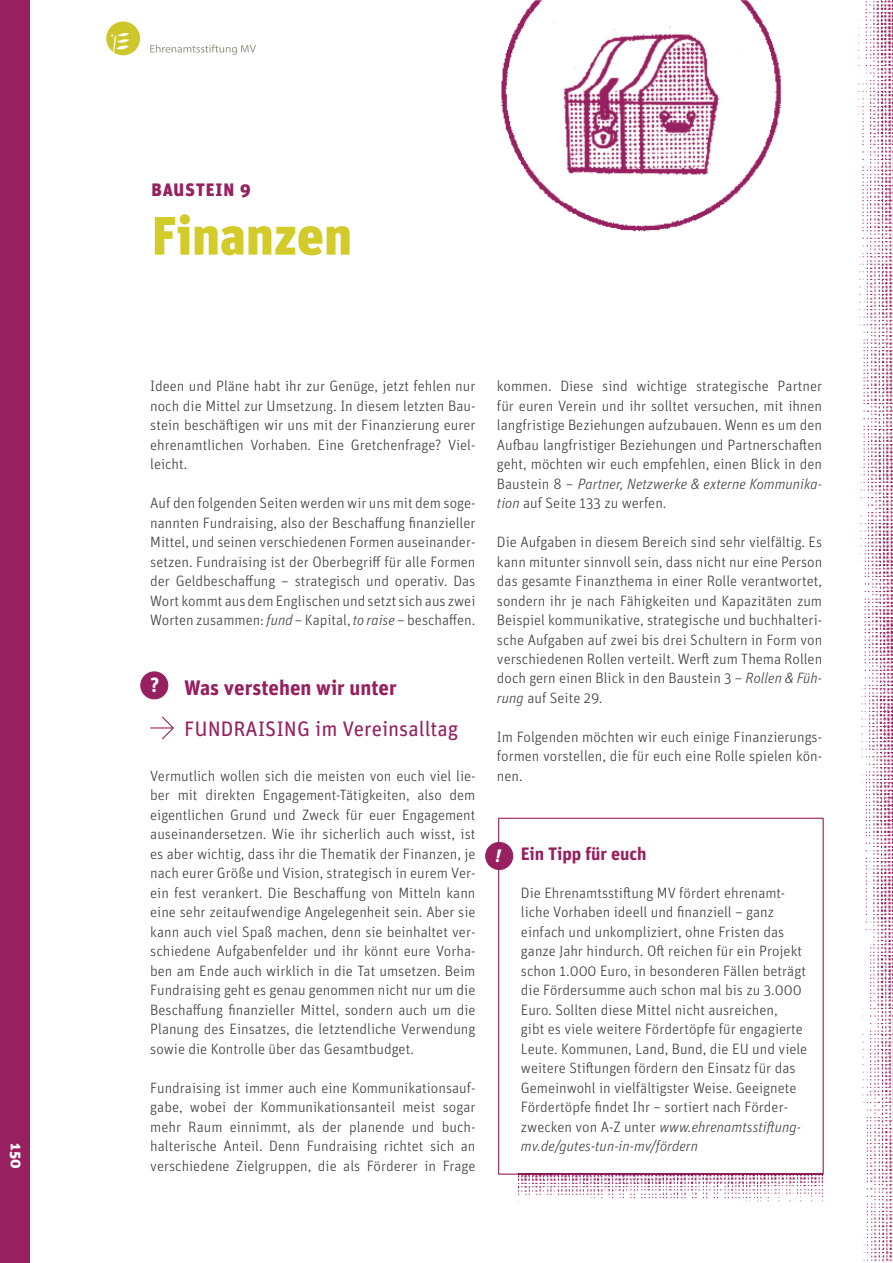
<style>
.page{position:relative;width:893px;height:1263px;background:#fff}
.page>*{position:absolute;margin:0;border:0;box-sizing:border-box;transform-origin:0 0}
.t1{font:900 54px "Unit Pro";color:#d2cb2a}
.t2{font:21px/41.1px "Unit Pro";color:#962060}
.t3{font:700 18px "Unit Pro";color:#962060}
.t4{font:900 18px "Unit Pro";letter-spacing:.05em;color:#962060}
.t5{font:italic 900 18px "Unit Pro";color:#fff}
.t6{font:300 15px/19.5px "Unit Pro";color:#3c3c3b;text-align:justify}
.t7{font:900 15px "Unit Pro";color:#fff}
.s1{font-style:italic}
.s2{font-weight:700;font-size:20.55px;color:#fff}
.s3{font-weight:700}
</style>
<div class="page">
<svg style="left:106px;top:21px;width:34px;height:34px"></svg>
<svg style="left:150px;top:45px;width:106px;height:10px"></svg>
<div style="left:141px;top:672px;width:27px;height:27px;background:#962060;border-radius:50%"></div>
<div style="left:140px;top:671px;width:28px;height:28px;border:1px solid #962060;border-radius:50%"></div>
<svg style="left:150px;top:717px;width:24px;height:22px"></svg>
<img style="left:519px;top:1175px;width:303px;height:27px">
<svg style="left:498px;top:818px;width:326px;height:357px"></svg>
<div style="left:486px;top:843px;width:27px;height:26px;background:#962060;border-radius:50%"></div>
<div style="left:485px;top:842px;width:28px;height:28px;border:1px solid #962060;border-radius:50%"></div>
<img style="left:501px;top:0;width:280px;height:232px">
<img style="left:525px;top:18px;width:231px;height:184px">
<div style="left:0;top:0;width:30px;height:1263px;background:#962060"></div>
<img style="left:858px;top:0;width:35px;height:1263px">
<p class="t7" style="left:22px;top:1143px;width:27px;rotate:90deg">150</p>
<p class="t4" style="left:152px;top:183px;width:101px">BAUSTEIN 9</p>
<h1 class="t1" style="left:152px;top:216px;width:202px">Finanzen</h1>
<p class="t6" style="left:150px;top:377px;width:327px">Ideen und Pläne habt ihr zur Genüge, jetzt fehlen nur noch die Mittel zur Umsetzung. In diesem letzten Bau&shy;stein beschäftigen wir uns mit der Finanzierung eurer ehrenamtlichen Vorhaben. Eine Gretchenfrage? Viel&shy;leicht.</p>
<p class="t6" style="left:150px;top:494px;width:327px">Auf den folgenden Seiten werden wir uns mit dem soge&shy;nannten Fundraising, also der Beschaffung finanzieller Mittel, und seinen verschiedenen Formen auseinander&shy;setzen. Fundraising ist der Oberbegriff für alle Formen der Geldbeschaffung – strategisch und operativ. Das Wort kommt aus dem Englischen und setzt sich aus zwei Worten zusammen: <span class="s1">fund</span> – Kapital, <span class="s1">to raise</span> – beschaffen.</p>
<h2 class="t2" style="left:184px;top:669px;width:276px;text-indent:-34px"><span class="s2">?</span> <span class="s3">Was verstehen wir unter<br></span>FUNDRAISING im Vereinsalltag</h2>
<p class="t6" style="left:150px;top:767px;width:327px">Vermutlich wollen sich die meisten von euch viel lie&shy;ber mit direkten Engagement-Tätigkeiten, also dem eigentlichen Grund und Zweck für euer Engagement auseinandersetzen. Wie ihr sicherlich auch wisst, ist es aber wichtig, dass ihr die Thematik der Finanzen, je nach eurer Größe und Vision, strategisch in eurem Ver&shy;ein fest verankert. Die Beschaffung von Mitteln kann eine sehr zeitaufwendige Angelegenheit sein. Aber sie kann auch viel Spaß machen, denn sie beinhaltet ver&shy;schiedene Aufgabenfelder und ihr könnt eure Vorha&shy;ben am Ende auch wirklich in die Tat umsetzen. Beim Fundraising geht es genau genommen nicht nur um die Beschaffung finanzieller Mittel, sondern auch um die Planung des Einsatzes, die letztendliche Verwendung sowie die Kontrolle über das Gesamtbudget.</p>
<p class="t6" style="left:150px;top:1079px;width:327px">Fundraising ist immer auch eine Kommunikationsauf&shy;gabe, wobei der Kommunikationsanteil meist sogar mehr Raum einnimmt, als der planende und buch&shy;halterische Anteil. Denn Fundraising richtet sich an verschiedene Zielgruppen, die als Förderer in Frage</p>
<p class="t6" style="left:497px;top:377px;width:327px">kommen. Diese sind wichtige strategische Partner für euren Verein und ihr solltet versuchen, mit ihnen langfristige Beziehungen aufzubauen. Wenn es um den Aufbau langfristiger Beziehungen und Partnerschaften geht, möchten wir euch empfehlen, einen Blick in den Baustein 8 – <span class="s1">Partner, Netzwerke &amp; externe Kommunika&shy;tion</span> auf Seite 133 zu werfen.</p>
<p class="t6" style="left:497px;top:533px;width:327px">Die Aufgaben in diesem Bereich sind sehr vielfältig. Es kann mitunter sinnvoll sein, dass nicht nur eine Person das gesamte Finanzthema in einer Rolle verantwortet, sondern ihr je nach Fähigkeiten und Kapazitäten zum Beispiel kommunikative, strategische und buchhalteri&shy;sche Aufgaben auf zwei bis drei Schultern in Form von verschiedenen Rollen verteilt. Werft zum Thema Rollen doch gern einen Blick in den Baustein 3 – <span class="s1">Rollen &amp; Füh&shy;rung</span> auf Seite 29.</p>
<p class="t6" style="left:497px;top:728px;width:327px">Im Folgenden möchten wir euch einige Finanzierungs&shy;formen vorstellen, die für euch eine Rolle spielen kön&shy;nen.</p>
<p class="t5" style="left:495px;top:846px;width:7px">!</p>
<p class="t3" style="left:521px;top:847px;width:127px">Ein Tipp für euch</p>
<p class="t6" style="left:521px;top:884px;width:288px;text-align:left">Die Ehrenamtsstiftung MV fördert ehrenamt&shy;liche Vorhaben ideell und finanziell – ganz einfach und unkompliziert, ohne Fristen das ganze Jahr hindurch. Oft reichen für ein Projekt schon 1.000 Euro, in besonderen Fällen beträgt die Fördersumme auch schon mal bis zu 3.000<br>Euro. Sollten diese Mittel nicht ausreichen,<br>gibt es viele weitere Fördertöpfe für engagierte Leute. Kommunen, Land, Bund, die EU und viele weitere Stiftungen fördern den Einsatz für das Gemeinwohl in vielfältigster Weise. Geeignete Fördertöpfe findet Ihr – sortiert nach Förder&shy;zwecken von A-Z unter <span class="s1">www.ehrenamtsstiftung&shy;mv.de/gutes-tun-in-mv/fördern</span></p>
</div>
